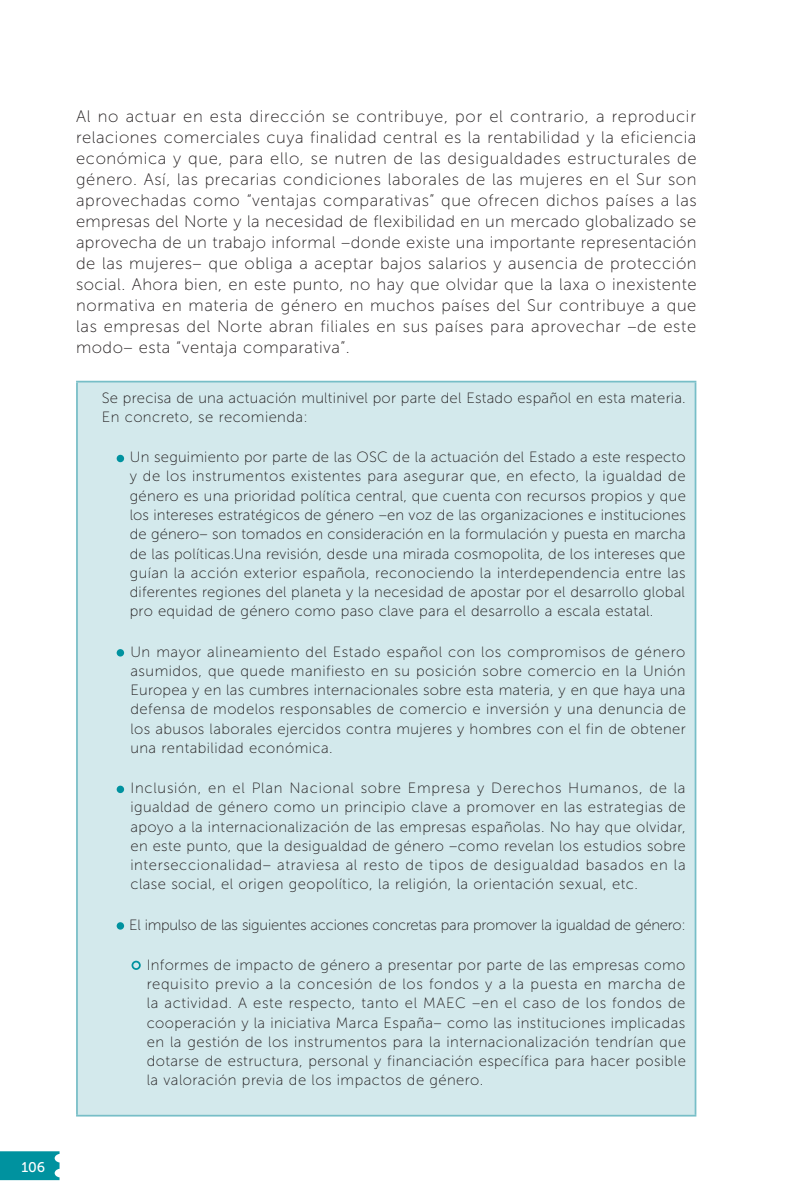
<style>
.page{position:relative;width:794px;height:1191px;background:#fff}
.page>*{position:absolute;margin:0;border:0;box-sizing:border-box;transform-origin:0 0}
.PARRAFO{font:16.62px/21px "Museo Sans 100";letter-spacing:.03em;color:#231f20;text-align:justify}
.Párrafo_Recuadro{font:14.88px/19.2px "Museo Sans 100";letter-spacing:.02em;color:#231f20;text-align:justify}
.Párrafo_Recuadro-2{font:14.88px "Museo Sans 100";letter-spacing:-.015em;color:#231f20}
.t1{font:14px "Museo Sans 500";color:#fff}
</style>
<div class="page">
<svg style="left:0;top:1151px;width:60px;height:29px;background:#0d97a4"></svg>
<div style="left:77px;top:381px;width:618px;height:734px;background:#d3e9ec"></div>
<hr style="left:76px;top:381px;width:620px;height:1px;background:#77bec7">
<hr style="left:76px;top:382px;width:2px;height:732px;background:#77bec7">
<hr style="left:694px;top:382px;width:2px;height:732px;background:#77bec7">
<hr style="left:76px;top:1114px;width:620px;height:2px;background:#77bec7">
<div style="left:117px;top:455px;width:7px;height:7px;background:#00929f;border-radius:50%"></div>
<div style="left:117px;top:649px;width:7px;height:7px;background:#00929f;border-radius:50%"></div>
<div style="left:117px;top:785px;width:7px;height:8px;background:#00929f;border-radius:50%"></div>
<div style="left:117px;top:922px;width:7px;height:7px;background:#00929f;border-radius:50%"></div>
<div style="left:132px;top:960px;width:9px;height:10px;border:2px solid #00929f;border-radius:50%"></div>
<p class="t1" style="left:21px;top:1159px;width:25px">106</p>
<p class="PARRAFO" style="left:76px;top:106px;width:622px">Al no actuar en esta dirección se contribuye, por el contrario, a reproducir relaciones comerciales cuya finalidad central es la rentabilidad y la eficiencia económica y que, para ello, se nutren de las desigualdades estructurales de género. Así, las precarias condiciones laborales de las mujeres en el Sur son aprovechadas como “ventajas comparativas” que ofrecen dichos países a las empresas del Norte y la necesidad de flexibilidad en un mercado globalizado se aprovecha de un trabajo informal –donde existe una importante representación de las mujeres– que obliga a aceptar bajos salarios y ausencia de protección social. Ahora bien, en este punto, no hay que olvidar que la laxa o inexistente normativa en materia de género en muchos países del Sur contribuye a que las empresas del Norte abran filiales en sus países para aprovechar –de este modo– esta “ventaja comparativa”.</p>
<p class="Párrafo_Recuadro" style="left:102px;top:388px;width:585px">Se precisa de una actuación multinivel por parte del Estado español en esta materia.<br>En concreto, se recomienda:</p>
<p class="Párrafo_Recuadro" style="left:130px;top:447px;width:557px">Un seguimiento por parte de las OSC de la actuación del Estado a este respecto y de los instrumentos existentes para asegurar que, en efecto, la igualdad de género es una prioridad política central, que cuenta con recursos propios y que los intereses estratégicos de género –en voz de las organizaciones e instituciones de género– son tomados en consideración en la formulación y puesta en marcha de las políticas.Una revisión, desde una mirada cosmopolita, de los intereses que guían la acción exterior española, reconociendo la interdependencia entre las diferentes regiones del planeta y la necesidad de apostar por el desarrollo global pro equidad de género como paso clave para el desarrollo a escala estatal.</p>
<p class="Párrafo_Recuadro" style="left:130px;top:642px;width:557px">Un mayor alineamiento del Estado español con los compromisos de género asumidos, que quede manifiesto en su posición sobre comercio en la Unión Europea y en las cumbres internacionales sobre esta materia, y en que haya una defensa de modelos responsables de comercio e inversión y una denuncia de los abusos laborales ejercidos contra mujeres y hombres con el fin de obtener una rentabilidad económica.</p>
<p class="Párrafo_Recuadro" style="left:130px;top:778px;width:557px">Inclusión, en el Plan Nacional sobre Empresa y Derechos Humanos, de la igualdad de género como un principio clave a promover en las estrategias de apoyo a la internacionalización de las empresas españolas. No hay que olvidar, en este punto, que la desigualdad de género –como revelan los estudios sobre interseccionalidad– atraviesa al resto de tipos de desigualdad basados en la clase social, el origen geopolítico, la religión, la orientación sexual, etc.</p>
<p class="Párrafo_Recuadro-2" style="left:129px;top:916px;width:558px">El impulso de las siguientes acciones concretas para promover la igualdad de género:</p>
<p class="Párrafo_Recuadro" style="left:147px;top:955px;width:541px">Informes de impacto de género a presentar por parte de las empresas como requisito previo a la concesión de los fondos y a la puesta en marcha de la actividad. A este respecto, tanto el MAEC –en el caso de los fondos de cooperación y la iniciativa Marca España– como las instituciones implicadas en la gestión de los instrumentos para la internacionalización tendrían que dotarse de estructura, personal y financiación específica para hacer posible la valoración previa de los impactos de género.</p>
</div>
